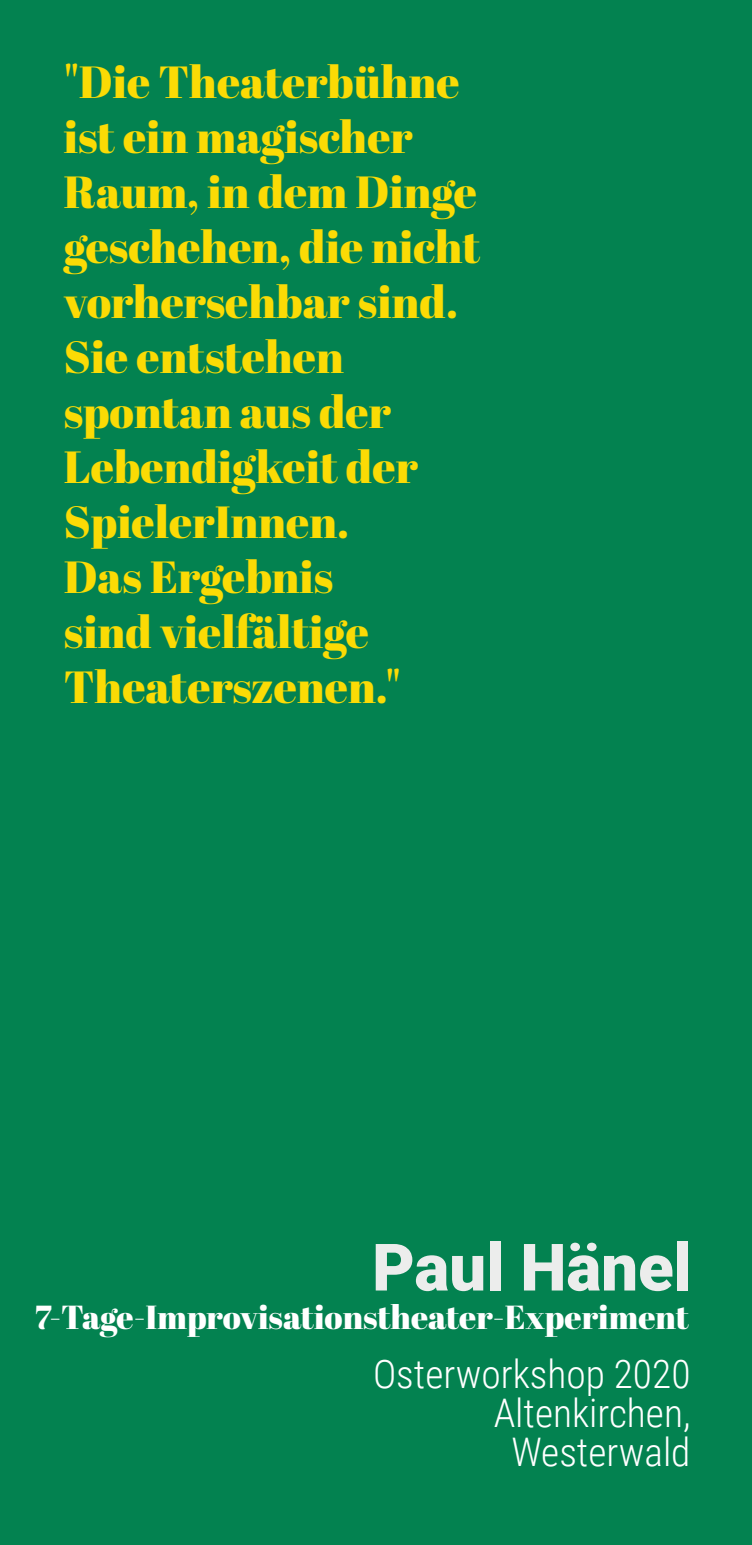
<style>
.page{position:relative;width:752px;height:1545px;background:#fff}
.page>*{position:absolute;margin:0;border:0;box-sizing:border-box;transform-origin:0 0}
.t1{font:900 65.5px "Roboto";color:#ecedec}
.t2{font:45px/55px "Abril Fatface";color:#fbdb05}
.t3{font:300 39.5px/39.5px "Roboto Condensed";color:#fff;text-align:right}
.t4{font:33.25px "Abril Fatface";color:#fff}
</style>
<div class="page">
<div style="left:0;top:0;width:751px;height:1545px;background:#038250"></div>
<p class="t2" style="left:64px;top:54px;width:417px">"Die Theaterbühne ist ein magischer<br>Raum, in dem Dinge geschehen, die nicht vorhersehbar sind.<br>Sie entstehen spontan aus der<br>Lebendigkeit der<br>SpielerInnen.<br>Das Ergebnis<br>sind vielfältige<br>Theaterszenen."</p>
<h1 class="t1" style="left:372px;top:1241px;width:321px">Paul Hänel</h1>
<p class="t4" style="left:35px;top:1294px;width:655px">7-Tage-Improvisationstheater-Experiment</p>
<p class="t3" style="left:373px;top:1358px;width:319px">Osterworkshop 2020<br>Altenkirchen,<br>Westerwald</p>
</div>
